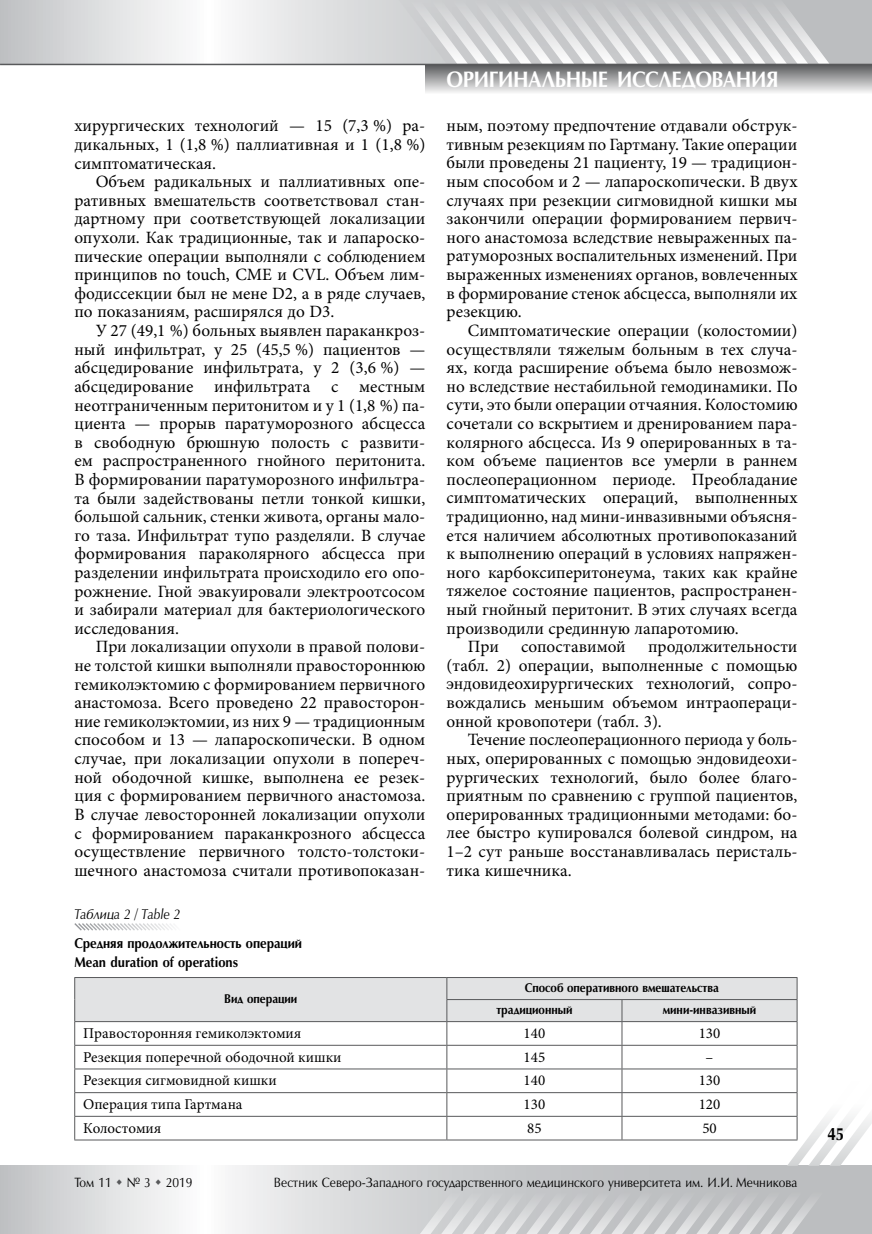
<style>
.page{position:relative;width:872px;height:1234px;background:#fff}
.page>*{position:absolute;margin:0;border:0;box-sizing:border-box;transform-origin:0 0}
.t1{font:700 22.5px "Optimum AP";letter-spacing:-.02em;color:#fff;scale:.9 1}
.t2{font:700 18px "Optimum AP";color:#000;scale:.85 1}
.t3{font:17.25px/18.6px "Minion Pro";color:#000;text-align:justify}
.t4{font:15px "Minion Pro";color:#000}
.t5{font:700 14.25px/18.5px "Optimum AP";color:#000;scale:.9 1}
.t6{font:italic 14.25px "Optimum AP";color:#000;scale:.9 1}
.t7{font:13.5px "Optimum AP";color:#000;scale:.9 1}
.t8{font:700 12.75px/22px "Optimum AP";color:#000;scale:.9 1}
</style>
<div class="page">
<svg style="left:0;top:0;width:872px;height:64px"></svg>
<div style="left:0;top:1165px;width:872px;height:68px;background:#cbccce"></div>
<div style="left:425px;top:64px;width:447px;height:30px;background:linear-gradient(to bottom,#555658,#f4f4f4)"></div>
<svg style="left:383px;top:0;width:446px;height:64px;background:#d1d2d4"></svg>
<hr style="left:0;top:64px;width:872px;height:1px;background:#58595b">
<svg style="left:74px;top:923px;width:100px;height:8px"></svg>
<hr style="left:74px;top:976px;width:373px;height:1px;background:#58595b">
<hr style="left:447px;top:976px;width:175px;height:1px;background:#58595b">
<hr style="left:622px;top:976px;width:175px;height:1px;background:#58595b">
<svg style="left:74px;top:977px;width:798px;height:256px"></svg>
<p class="t3" style="left:74px;top:117px;width:352px">хирургических технологий — 15 (7,3 %) ра&shy;дикальных, 1 (1,8 %) паллиативная и 1 (1,8 %) симптоматическая.</p>
<p class="t3" style="left:74px;top:172px;width:352px;text-indent:21px">Объем радикальных и паллиативных опе&shy;ративных вмешательств соответствовал стан&shy;дартному при соответствующей локализации опухоли. Как традиционные, так и лапароско&shy;пические операции выполняли с соблюдением принципов no touch, CME и СVL. Объем лим&shy;фодиссекции был не мене D2, а в ряде случаев, по показаниям, расширялся до D3.</p>
<p class="t3" style="left:74px;top:321px;width:352px;text-indent:21px">У 27 (49,1 %) больных выявлен параканкроз&shy;ный инфильтрат, у 25 (45,5 %) пациентов — абсцедирование инфильтрата, у 2 (3,6 %) — абсцедирование инфильтрата с местным неотграниченным перитонитом и у 1 (1,8 %) па&shy;циента — прорыв паратуморозного абсцесса в свободную брюшную полость с развити&shy;ем распространенного гнойного перитонита.<br>В формировании паратуморозного инфильтра&shy;та были задействованы петли тонкой кишки, большой сальник, стенки живота, органы мало&shy;го таза. Инфильтрат тупо разделяли. В случае формирования параколярного абсцесса при разделении инфильтрата происходило его опо&shy;рожнение. Гной эвакуировали электроотсосом и забирали материал для бактериологического исследования.</p>
<p class="t3" style="left:74px;top:637px;width:352px;text-indent:21px">При локализации опухоли в правой полови&shy;не толстой кишки выполняли правостороннюю гемиколэктомию с формированием первичного анастомоза. Всего проведено 22 правосторон&shy;ние гемиколэктомии, из них 9 — традиционным способом и 13 — лапароскопически. В одном случае, при локализации опухоли в попереч&shy;ной ободочной кишке, выполнена ее резек&shy;ция с формированием первичного анастомоза.<br>В случае левосторонней локализации опухоли с формированием параканкрозного абсцесса осуществление первичного толсто-толстоки&shy;шечного анастомоза считали противопоказан-</p>
<h1 class="t1" style="left:446px;top:67px;width:370px">ОРИГИНАЛЬНЫЕ ИССЛЕДОВАНИЯ</h1>
<p class="t3" style="left:446px;top:116px;width:352px">ным, поэтому предпочтение отдавали обструк&shy;тивным резекциям по Гартману. Такие операции были проведены 21 пациенту, 19 — традицион&shy;ным способом и 2 — лапароскопически. В двух случаях при резекции сигмовидной кишки мы закончили операции формированием первич&shy;ного анастомоза вследствие невыраженных па&shy;ратуморозных воспалительных изменений. При выраженных изменениях органов, вовлеченных в формирование стенок абсцесса, выполняли их резекцию.</p>
<p class="t3" style="left:468px;top:321px;width:331px">Симптоматические операции (колостомии)</p>
<p class="t3" style="left:446px;top:340px;width:352px">осуществляли тяжелым больным в тех случа-</p>
<p class="t3" style="left:446px;top:358px;width:352px">ях, когда расширение объема было невозмож-</p>
<p class="t3" style="left:446px;top:377px;width:352px">но вследствие нестабильной гемодинамики. По</p>
<p class="t3" style="left:446px;top:395px;width:352px">сути, это были операции отчаяния. Колостомию</p>
<p class="t3" style="left:446px;top:414px;width:352px">сочетали со вскрытием и дренированием пара-</p>
<p class="t3" style="left:446px;top:433px;width:352px">колярного абсцесса. Из 9 оперированных в та-</p>
<p class="t3" style="left:446px;top:451px;width:352px">ком объеме пациентов все умерли в раннем</p>
<p class="t3" style="left:446px;top:470px;width:352px">послеоперационном периоде. Преобладание</p>
<p class="t3" style="left:446px;top:488px;width:352px">симптоматических операций, выполненных</p>
<p class="t3" style="left:446px;top:507px;width:352px">традиционно, над мини-инвазивными объясня-</p>
<p class="t3" style="left:446px;top:525px;width:352px">ется наличием абсолютных противопоказаний</p>
<p class="t3" style="left:446px;top:544px;width:352px">к выполнению операций в условиях напряжен-</p>
<p class="t3" style="left:446px;top:563px;width:352px">ного карбоксиперитонеума, таких как крайне</p>
<p class="t3" style="left:446px;top:581px;width:352px">тяжелое состояние пациентов, распространен-</p>
<p class="t3" style="left:446px;top:600px;width:352px">ный гнойный перитонит. В этих случаях всегда</p>
<p class="t3" style="left:446px;top:618px;width:294px">производили срединную лапаротомию.</p>
<p class="t3" style="left:468px;top:637px;width:33px">При</p>
<p class="t3" style="left:521px;top:637px;width:106px">сопоставимой</p>
<p class="t3" style="left:446px;top:637px;width:352px;text-indent:201px">продолжительности (табл. 2) операции, выполненные с помощью эндовидеохирургических технологий, сопро&shy;вождались меньшим объемом интраопераци&shy;онной кровопотери (табл. 3).</p>
<p class="t3" style="left:446px;top:730px;width:352px;text-indent:21px">Течение послеоперационного периода у боль&shy;ных, оперированных с помощью эндовидеохи&shy;рургических технологий, было более благо&shy;приятным по сравнению с группой пациентов, оперированных традиционными методами: бо&shy;лее быстро купировался болевой синдром, на 1–2 сут раньше восстанавливалась перисталь&shy;тика кишечника.</p>
<p class="t6" style="left:74px;top:906px;width:119px">Таблица 2 / Table 2</p>
<p class="t5" style="left:74px;top:934px;width:254px">Средняя продолжительность операций<br>Mean duration of operations</p>
<p class="t8" style="left:224px;top:987px;width:83px">Вид операции</p>
<p class="t8" style="left:496px;top:976px;width:249px;text-indent:28px">Способ оперативного вмешательства традиционный</p>
<p class="t8" style="left:663px;top:998px;width:105px">мини-инвазивный</p>
<p class="t4" style="left:83px;top:1022px;width:220px">Правосторонняя гемиколэктомия</p>
<p class="t4" style="left:523px;top:1022px;width:23px">140</p>
<p class="t4" style="left:698px;top:1022px;width:23px">130</p>
<p class="t4" style="left:83px;top:1046px;width:260px">Резекция поперечной ободочной кишки</p>
<p class="t4" style="left:523px;top:1046px;width:23px">145</p>
<p class="t4" style="left:83px;top:1070px;width:195px">Резекция сигмовидной кишки</p>
<p class="t4" style="left:523px;top:1070px;width:23px">140</p>
<p class="t4" style="left:698px;top:1070px;width:23px">130</p>
<p class="t4" style="left:83px;top:1093px;width:161px">Операция типа Гартмана</p>
<p class="t4" style="left:523px;top:1093px;width:23px">130</p>
<p class="t4" style="left:698px;top:1093px;width:23px">120</p>
<p class="t4" style="left:83px;top:1117px;width:80px">Колостомия</p>
<p class="t4" style="left:527px;top:1117px;width:16px">85</p>
<p class="t4" style="left:702px;top:1117px;width:16px">50</p>
<p class="t7" style="left:74px;top:1175px;width:133px">Том 11 № 3 2019</p>
<p class="t7" style="left:274px;top:1175px;width:583px">Вестник Северо-Западного государственного медицинского университета им. И.И. Мечникова</p>
<p class="t2" style="left:827px;top:1124px;width:21px">45</p>
</div>
